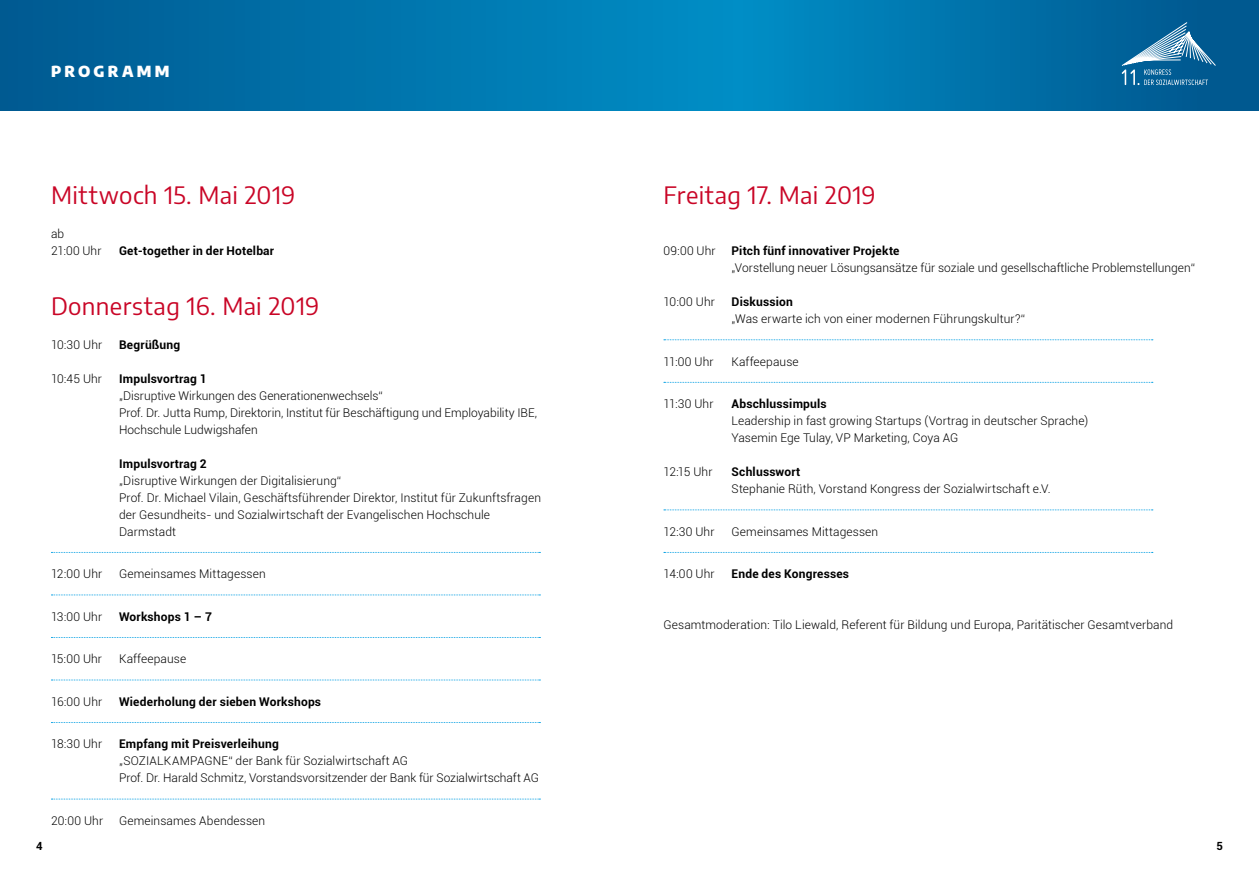
<style>
.page{position:relative;width:1259px;height:893px;background:#fff}
.page>*{position:absolute;margin:0;border:0;box-sizing:border-box;transform-origin:0 0}
.t1{font:24px "Encode Sans";letter-spacing:.015em;color:#c90526}
.t2{font:900 15px "Encode Sans";letter-spacing:.215em;color:#fff}
.t3{font:300 12px/17px "Roboto";letter-spacing:.005em;color:#000}
.t4{font:700 12px "Roboto";letter-spacing:.015em;color:#000}
.t5{font:700 11.25px "Roboto";color:#000}
</style>
<div class="page">
<svg style="left:51px;top:552px;width:489px;height:1px"></svg>
<svg style="left:51px;top:595px;width:489px;height:1px"></svg>
<svg style="left:51px;top:637px;width:489px;height:1px"></svg>
<svg style="left:51px;top:680px;width:489px;height:1px"></svg>
<svg style="left:51px;top:722px;width:489px;height:1px"></svg>
<svg style="left:51px;top:799px;width:489px;height:1px"></svg>
<svg style="left:0;top:0;width:1259px;height:111px;background:#0073aa"></svg>
<svg style="left:664px;top:339px;width:489px;height:1px"></svg>
<svg style="left:664px;top:382px;width:489px;height:1px"></svg>
<svg style="left:664px;top:509px;width:489px;height:1px"></svg>
<svg style="left:664px;top:552px;width:489px;height:1px"></svg>
<svg style="left:1121px;top:22px;width:95px;height:63px;background:#307ba8"></svg>
<p class="t2" style="left:51px;top:59px;width:120px">PROGRAMM</p>
<h1 class="t1" style="left:51px;top:178px;width:246px">Mittwoch 15. Mai 2019</h1>
<p class="t3" style="left:51px;top:225px;width:52px">ab<br>21:00 Uhr</p>
<p class="t4" style="left:119px;top:242px;width:157px">Get-together in der Hotelbar</p>
<h1 class="t1" style="left:51px;top:289px;width:270px">Donnerstag 16. Mai 2019</h1>
<p class="t3" style="left:51px;top:336px;width:53px">10:30 Uhr</p>
<p class="t4" style="left:119px;top:336px;width:63px">Begrüßung</p>
<p class="t3" style="left:51px;top:370px;width:53px">10:45 Uhr</p>
<p class="t4" style="left:119px;top:370px;width:89px">Impulsvortrag 1</p>
<p class="t3" style="left:119px;top:387px;width:419px">„Disruptive Wirkungen des Generationenwechsels“<br>Prof. Dr. Jutta Rump, Direktorin, Institut für Beschäftigung und Employability IBE,<br>Hochschule Ludwigshafen</p>
<p class="t4" style="left:119px;top:455px;width:89px">Impulsvortrag 2</p>
<p class="t3" style="left:119px;top:472px;width:423px">„Disruptive Wirkungen der Digitalisierung“<br>Prof. Dr. Michael Vilain, Geschäftsführender Direktor, Institut für Zukunftsfragen der Gesundheits- und Sozialwirtschaft der Evangelischen Hochschule Darmstadt</p>
<p class="t3" style="left:51px;top:565px;width:53px">12:00 Uhr</p>
<p class="t3" style="left:119px;top:565px;width:148px">Gemeinsames Mittagessen</p>
<p class="t3" style="left:51px;top:608px;width:53px">13:00 Uhr</p>
<p class="t4" style="left:119px;top:608px;width:94px">Workshops 1 – 7</p>
<p class="t3" style="left:51px;top:650px;width:53px">15:00 Uhr</p>
<p class="t3" style="left:119px;top:650px;width:69px">Kaffeepause</p>
<p class="t3" style="left:51px;top:693px;width:53px">16:00 Uhr</p>
<p class="t4" style="left:119px;top:693px;width:204px">Wiederholung der sieben Workshops</p>
<p class="t3" style="left:51px;top:735px;width:53px">18:30 Uhr</p>
<p class="t4" style="left:119px;top:736px;width:161px">Empfang mit Preisverleihung</p>
<p class="t3" style="left:119px;top:752px;width:421px">„SOZIALKAMPAGNE“ der Bank für Sozialwirtschaft AG<br>Prof. Dr. Harald Schmitz, Vorstandsvorsitzender der Bank für Sozialwirtschaft AG</p>
<p class="t3" style="left:51px;top:812px;width:54px">20:00 Uhr</p>
<p class="t3" style="left:119px;top:812px;width:148px">Gemeinsames Abendessen</p>
<h1 class="t1" style="left:663px;top:178px;width:214px">Freitag 17. Mai 2019</h1>
<p class="t3" style="left:663px;top:242px;width:54px">09:00 Uhr</p>
<p class="t4" style="left:731px;top:242px;width:169px">Pitch fünf innovativer Projekte</p>
<p class="t3" style="left:731px;top:259px;width:465px">„Vorstellung neuer Lösungsansätze für soziale und gesellschaftliche Problemstellungen“</p>
<p class="t3" style="left:663px;top:293px;width:53px">10:00 Uhr</p>
<p class="t4" style="left:731px;top:293px;width:63px">Diskussion</p>
<p class="t3" style="left:731px;top:310px;width:295px">„Was erwarte ich von einer modernen Führungskultur?“</p>
<p class="t3" style="left:663px;top:353px;width:52px">11:00 Uhr</p>
<p class="t3" style="left:731px;top:353px;width:69px">Kaffeepause</p>
<p class="t3" style="left:663px;top:395px;width:51px">11:30 Uhr</p>
<p class="t4" style="left:731px;top:395px;width:97px">Abschlussimpuls</p>
<p class="t3" style="left:731px;top:412px;width:358px">Leadership in fast growing Startups (Vortrag in deutscher Sprache)<br>Yasemin Ege Tulay, VP Marketing, Coya AG</p>
<p class="t3" style="left:663px;top:463px;width:50px">12:15 Uhr</p>
<p class="t4" style="left:731px;top:463px;width:70px">Schlusswort</p>
<p class="t3" style="left:731px;top:480px;width:321px">Stephanie Rüth, Vorstand Kongress der Sozialwirtschaft e.V.</p>
<p class="t3" style="left:663px;top:523px;width:52px">12:30 Uhr</p>
<p class="t3" style="left:731px;top:523px;width:148px">Gemeinsames Mittagessen</p>
<p class="t3" style="left:663px;top:565px;width:53px">14:00 Uhr</p>
<p class="t4" style="left:731px;top:566px;width:119px">Ende des Kongresses</p>
<p class="t3" style="left:663px;top:616px;width:511px">Gesamtmoderation: Tilo Liewald, Referent für Bildung und Europa, Paritätischer Gesamtverband</p>
<p class="t5" style="left:36px;top:838px;width:8px">4</p>
<p class="t5" style="left:1216px;top:838px;width:8px">5</p>
</div>
